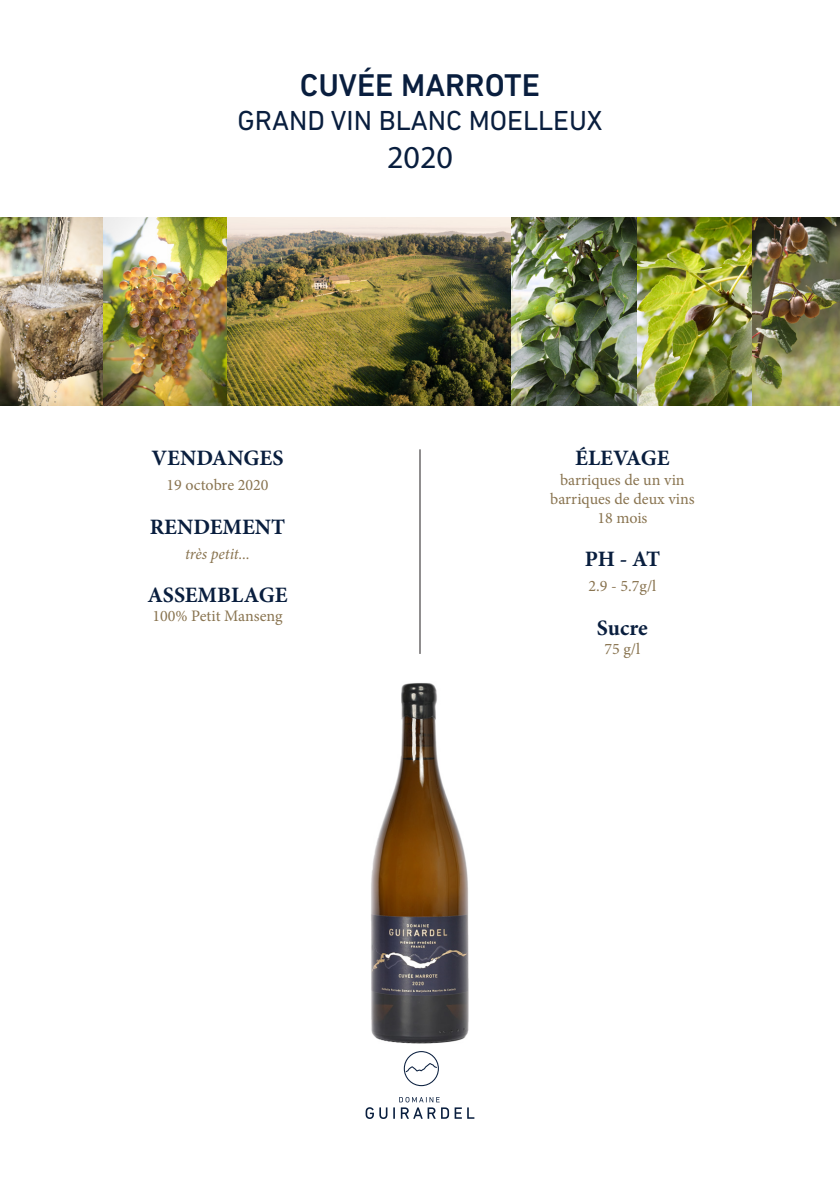
<style>
.page{position:relative;width:840px;height:1191px;background:#fff}
.page>*{position:absolute;margin:0;border:0;box-sizing:border-box;transform-origin:0 0}
.t1{font:500 32px "DIN Next LT Pro";color:#091e3e}
.t2{font:32px "Myriad Pro";color:#091e3e}
.t3{font:28px "DIN Next LT Pro";color:#091e3e}
.t4{font:700 22px "Minion Pro";color:#091e3e}
.t5{font:16px/19.2px "Minion Pro";color:#897450;text-align:center}
.t6{font:italic 16px "Minion Pro";letter-spacing:-.01em;color:#897450}
</style>
<div class="page">
<svg style="left:403px;top:1051px;width:35px;height:35px"></svg>
<svg style="left:365px;top:1107px;width:22px;height:12px"></svg>
<svg style="left:393px;top:1097px;width:68px;height:21px"></svg>
<svg style="left:467px;top:1107px;width:7px;height:11px"></svg>
<img style="left:0;top:217px;width:751px;height:188px">
<img style="left:751px;top:217px;width:88px;height:188px">
<hr style="left:419px;top:449px;width:1px;height:205px;background:#231f20">
<img style="left:371px;top:683px;width:98px;height:360px">
<p class="t1" style="left:300px;top:67px;width:241px">CUVÉE MARROTE</p>
<p class="t3" style="left:237px;top:104px;width:366px">GRAND VIN BLANC MOELLEUX</p>
<p class="t2" style="left:387px;top:140px;width:67px">2020</p>
<p class="t4" style="left:151px;top:443px;width:133px">VENDANGES</p>
<p class="t5" style="left:166px;top:475px;width:103px">19 octobre 2020</p>
<p class="t4" style="left:150px;top:511px;width:137px">RENDEMENT</p>
<p class="t6" style="left:185px;top:542px;width:66px">très petit...</p>
<p class="t4" style="left:147px;top:579px;width:141px">ASSEMBLAGE</p>
<p class="t5" style="left:152px;top:606px;width:132px">100% Petit Manseng</p>
<p class="t4" style="left:575px;top:443px;width:96px">ÉLEVAGE</p>
<p class="t5" style="left:550px;top:470px;width:146px">barriques de un vin barriques de deux vins<br>18 mois</p>
<p class="t4" style="left:584px;top:544px;width:77px">PH - AT</p>
<p class="t5" style="left:588px;top:576px;width:69px">2.9 - 5.7g/l</p>
<p class="t4" style="left:596px;top:612px;width:52px">Sucre</p>
<p class="t5" style="left:604px;top:639px;width:37px">75 g/l</p>
</div>
